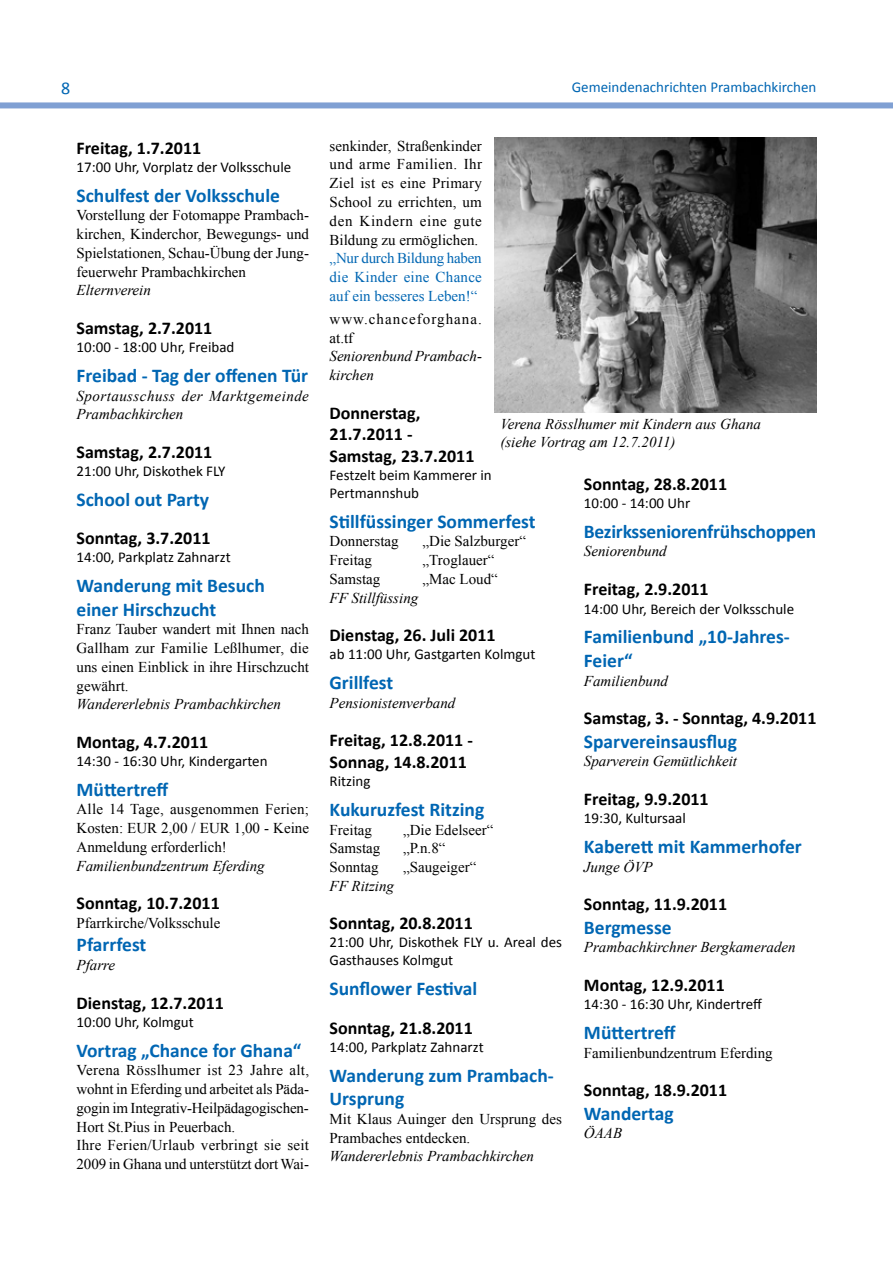
<style>
.page{position:relative;width:893px;height:1263px;background:#fff}
.page>*{position:absolute;margin:0;border:0;box-sizing:border-box;transform-origin:0 0}
.t1{font:700 19.5px/23.4px "Calibri";color:#0066b3}
.t2{font:700 18px/21.6px "Calibri";color:#000}
.t3{font:18px "Calibri";color:#0066b3}
.t4{font:15px/18.8px "Times New Roman";color:#000;text-align:justify}
.t5{font:15px/18px "Calibri";color:#000}
.t6{font:italic 15px/18.8px "Times New Roman";color:#000}
.t7{font:15px/18.8px "Times New Roman";color:#0066b3;text-align:justify}
.t8{font:italic 15px/18.8px "Times New Roman";letter-spacing:.03em;color:#000}
.t9{font:15px "Calibri";color:#0066b3}
.t10{font:15px/18.8px "Times New Roman";letter-spacing:.07em;color:#000}
</style>
<div class="page">
<div style="left:0;top:102px;width:893px;height:6px;background:#80a0d3"></div>
<img style="left:495px;top:137px;width:321px;height:275px">
<p class="t3" style="left:61px;top:77px;width:11px">8</p>
<p class="t9" style="left:572px;top:78px;width:246px">Gemeindenachrichten Prambachkirchen</p>
<p class="t2" style="left:77px;top:137px;width:126px">Freitag, 1.7.2011</p>
<p class="t5" style="left:77px;top:158px;width:216px">17:00 Uhr, Vorplatz der Volksschule</p>
<h1 class="t1" style="left:77px;top:183px;width:205px">Schulfest der Volksschule</h1>
<p class="t4" style="left:77px;top:206px;width:234px">Vorstellung der Fotomappe Prambach&shy;kirchen, Kinderchor, Bewegungs- und Spielstationen, Schau-Übung der Jung&shy;feuerwehr Prambachkirchen</p>
<p class="t6" style="left:77px;top:281px;width:76px">Elternverein</p>
<p class="t2" style="left:77px;top:317px;width:137px">Samstag, 2.7.2011</p>
<p class="t5" style="left:77px;top:338px;width:159px">10:00 - 18:00 Uhr, Freibad</p>
<h1 class="t1" style="left:77px;top:364px;width:233px">Freibad - Tag der offenen Tür</h1>
<p class="t8" style="left:77px;top:386px;width:234px">Sportausschuss der Marktgemeinde<br>Prambachkirchen</p>
<p class="t2" style="left:77px;top:441px;width:137px">Samstag, 2.7.2011</p>
<p class="t5" style="left:77px;top:462px;width:151px">21:00 Uhr, Diskothek FLY</p>
<h1 class="t1" style="left:77px;top:487px;width:134px">School out Party</h1>
<p class="t2" style="left:77px;top:527px;width:136px">Sonntag, 3.7.2011</p>
<p class="t5" style="left:77px;top:548px;width:156px">14:00, Parkplatz Zahnarzt</p>
<h1 class="t1" style="left:77px;top:574px;width:190px">Wanderung mit Besuch einer Hirschzucht</h1>
<p class="t4" style="left:77px;top:620px;width:234px">Franz Tauber wandert mit Ihnen nach Gallham zur Familie Leßlhumer, die uns einen Einblick in ihre Hirschzucht gewährt.</p>
<p class="t6" style="left:77px;top:694px;width:206px">Wandererlebnis Prambachkirchen</p>
<p class="t2" style="left:77px;top:731px;width:133px">Montag, 4.7.2011</p>
<p class="t5" style="left:77px;top:752px;width:193px">14:30 - 16:30 Uhr, Kindergarten</p>
<h1 class="t1" style="left:77px;top:777px;width:93px">Müttertreff</h1>
<p class="t4" style="left:77px;top:800px;width:234px">Alle 14 Tage, ausgenommen Ferien; Kosten: EUR 2,00 / EUR 1,00 - Keine Anmeldung erforderlich!</p>
<p class="t6" style="left:77px;top:856px;width:190px">Familienbundzentrum Eferding</p>
<p class="t2" style="left:77px;top:892px;width:145px">Sonntag, 10.7.2011</p>
<p class="t4" style="left:77px;top:913px;width:145px">Pfarrkirche/Volksschule</p>
<h1 class="t1" style="left:77px;top:933px;width:71px">Pfarrfest</h1>
<p class="t6" style="left:77px;top:955px;width:40px">Pfarre</p>
<p class="t2" style="left:77px;top:992px;width:149px">Dienstag, 12.7.2011</p>
<p class="t5" style="left:77px;top:1013px;width:119px">10:00 Uhr, Kolmgut</p>
<h1 class="t1" style="left:77px;top:1038px;width:226px">Vortrag „Chance for Ghana“</h1>
<p class="t4" style="left:77px;top:1061px;width:234px;text-align:left">Verena Rösslhumer ist 23 Jahre alt, wohnt in Eferding und arbeitet als Päda&shy;gogin im Integrativ-Heilpädagogischen-Hort St.Pius in Peuerbach.<br>Ihre Ferien/Urlaub verbringt sie seit 2009 in Ghana und unterstützt dort Wai-</p>
<p class="t4" style="left:330px;top:136px;width:154px">senkinder, Straßenkinder und arme Familien. Ihr Ziel ist es eine Primary School zu errichten, um den Kindern eine gute Bildung zu ermöglichen.</p>
<p class="t7" style="left:330px;top:249px;width:154px">„Nur durch Bildung haben die Kinder eine Chance auf ein besseres Leben!“</p>
<p class="t10" style="left:330px;top:309px;width:154px">www.chanceforghana. at.tf</p>
<p class="t6" style="left:330px;top:346px;width:154px">Seniorenbund Prambach&shy;kirchen</p>
<p class="t2" style="left:330px;top:402px;width:146px">Donnerstag,<br>21.7.2011 -<br>Samstag, 23.7.2011</p>
<p class="t5" style="left:330px;top:466px;width:164px">Festzelt beim Kammerer in<br>Pertmannshub</p>
<h1 class="t1" style="left:330px;top:509px;width:207px">Stillfüssinger Sommerfest</h1>
<p class="t4" style="left:330px;top:532px;width:71px">Donnerstag</p>
<p class="t4" style="left:423px;top:532px;width:105px">„Die Salzburger“</p>
<p class="t4" style="left:330px;top:550px;width:44px">Freitag</p>
<p class="t4" style="left:423px;top:550px;width:73px">„Troglauer“</p>
<p class="t4" style="left:330px;top:569px;width:52px">Samstag</p>
<p class="t4" style="left:423px;top:569px;width:77px">„Mac Loud“</p>
<p class="t6" style="left:330px;top:588px;width:90px">FF Stillfüssing</p>
<p class="t2" style="left:330px;top:624px;width:168px">Dienstag, 26. Juli 2011</p>
<p class="t5" style="left:330px;top:645px;width:207px">ab 11:00 Uhr, Gastgarten Kolmgut</p>
<h1 class="t1" style="left:330px;top:671px;width:65px">Grillfest</h1>
<p class="t6" style="left:330px;top:693px;width:127px">Pensionistenverband</p>
<p class="t2" style="left:330px;top:730px;width:145px">Freitag, 12.8.2011 -<br>Sonnag, 14.8.2011</p>
<p class="t5" style="left:330px;top:772px;width:42px">Ritzing</p>
<h1 class="t1" style="left:330px;top:798px;width:156px">Kukuruzfest Ritzing</h1>
<p class="t4" style="left:330px;top:820px;width:44px">Freitag</p>
<p class="t4" style="left:403px;top:820px;width:92px">„Die Edelseer“</p>
<p class="t4" style="left:330px;top:839px;width:52px">Samstag</p>
<p class="t4" style="left:403px;top:839px;width:44px">„P.n.8“</p>
<p class="t4" style="left:330px;top:857px;width:51px">Sonntag</p>
<p class="t4" style="left:403px;top:857px;width:75px">„Saugeiger“</p>
<p class="t6" style="left:330px;top:876px;width:66px">FF Ritzing</p>
<p class="t2" style="left:330px;top:913px;width:145px">Sonntag, 20.8.2011</p>
<p class="t5" style="left:330px;top:933px;width:234px">21:00 Uhr, Diskothek FLY u. Areal des<br>Gasthauses Kolmgut</p>
<h1 class="t1" style="left:330px;top:977px;width:149px">Sunflower Festival</h1>
<p class="t2" style="left:330px;top:1017px;width:145px">Sonntag, 21.8.2011</p>
<p class="t5" style="left:330px;top:1038px;width:156px">14:00, Parkplatz Zahnarzt</p>
<h1 class="t1" style="left:330px;top:1063px;width:226px">Wanderung zum Prambach-<br>Ursprung</h1>
<p class="t4" style="left:330px;top:1109px;width:234px">Mit Klaus Auinger den Ursprung des<br>Prambaches entdecken.</p>
<p class="t6" style="left:330px;top:1146px;width:206px">Wandererlebnis Prambachkirchen</p>
<p class="t6" style="left:500px;top:414px;width:262px;line-height:18px">Verena Rösslhumer mit Kindern aus Ghana (siehe Vortrag am 12.7.2011)</p>
<p class="t2" style="left:584px;top:473px;width:145px">Sonntag, 28.8.2011</p>
<p class="t5" style="left:584px;top:494px;width:108px">10:00 - 14:00 Uhr</p>
<h1 class="t1" style="left:584px;top:519px;width:234px">Bezirksseniorenfrühschoppen</h1>
<p class="t6" style="left:584px;top:542px;width:84px">Seniorenbund</p>
<p class="t2" style="left:584px;top:578px;width:126px">Freitag, 2.9.2011</p>
<p class="t5" style="left:584px;top:600px;width:212px">14:00 Uhr, Bereich der Volksschule</p>
<h1 class="t1" style="left:584px;top:625px;width:207px">Familienbund „10-Jahres-<br>Feier“</h1>
<p class="t6" style="left:584px;top:671px;width:86px">Familienbund</p>
<p class="t2" style="left:584px;top:707px;width:234px">Samstag, 3. - Sonntag, 4.9.2011</p>
<h1 class="t1" style="left:584px;top:729px;width:155px">Sparvereinsausflug</h1>
<p class="t6" style="left:584px;top:752px;width:155px">Sparverein Gemütlichkeit</p>
<p class="t2" style="left:584px;top:788px;width:126px">Freitag, 9.9.2011</p>
<p class="t5" style="left:584px;top:809px;width:103px">19:30, Kultursaal</p>
<h1 class="t1" style="left:584px;top:835px;width:219px">Kaberett mit Kammerhofer</h1>
<p class="t6" style="left:584px;top:857px;width:70px">Junge ÖVP</p>
<p class="t2" style="left:584px;top:893px;width:145px">Sonntag, 11.9.2011</p>
<h1 class="t1" style="left:584px;top:915px;width:89px">Bergmesse</h1>
<p class="t6" style="left:584px;top:938px;width:213px">Prambachkirchner Bergkameraden</p>
<p class="t2" style="left:584px;top:974px;width:142px">Montag, 12.9.2011</p>
<p class="t5" style="left:584px;top:995px;width:180px">14:30 - 16:30 Uhr, Kindertreff</p>
<h1 class="t1" style="left:584px;top:1020px;width:93px">Müttertreff</h1>
<p class="t4" style="left:584px;top:1043px;width:190px">Familienbundzentrum Eferding</p>
<p class="t2" style="left:584px;top:1079px;width:145px">Sonntag, 18.9.2011</p>
<h1 class="t1" style="left:584px;top:1101px;width:91px">Wandertag</h1>
<p class="t6" style="left:584px;top:1123px;width:40px">ÖAAB</p>
</div>
